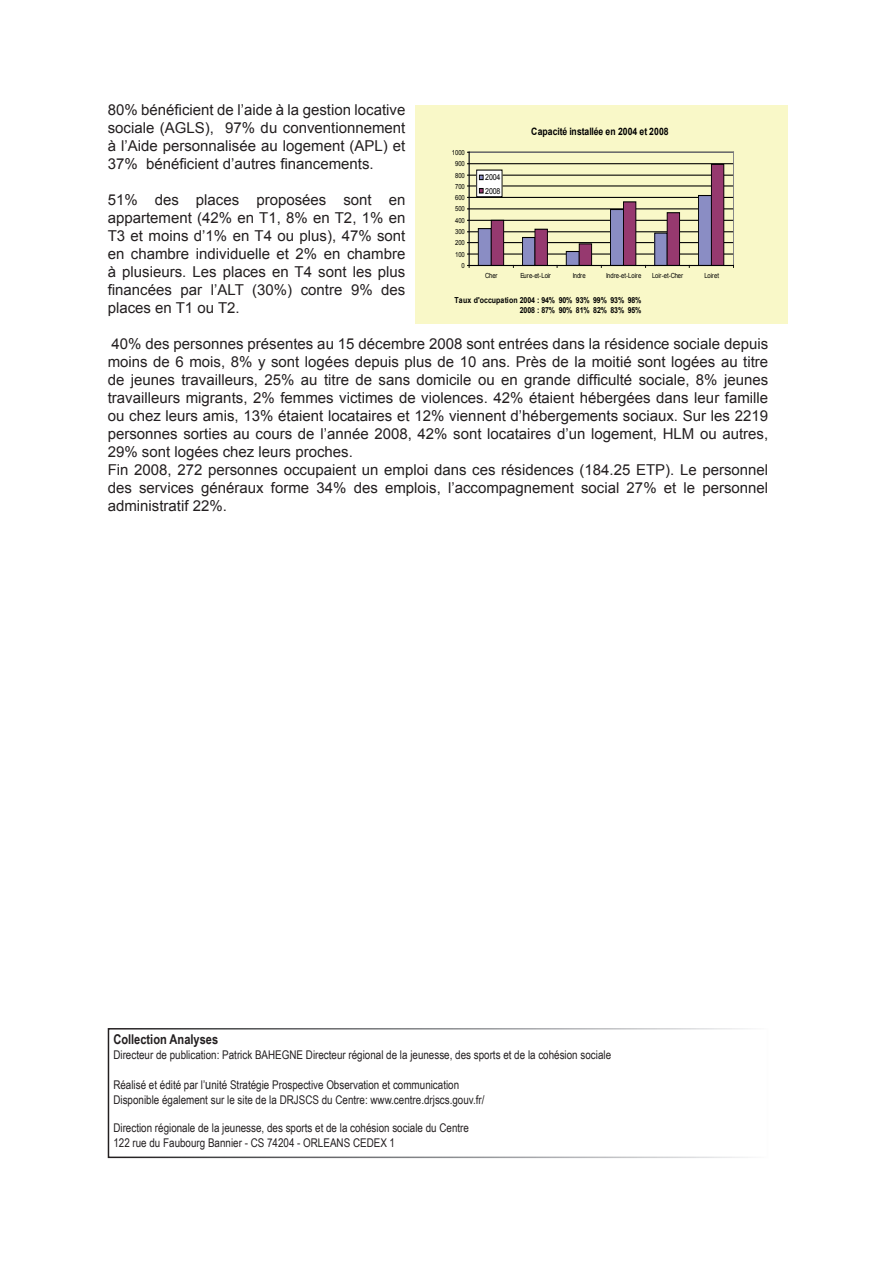
<style>
.page{position:relative;width:893px;height:1263px;background:#fff}
.page>*{position:absolute;margin:0;border:0;box-sizing:border-box;transform-origin:0 0}
.t1{font:15px/18px "Arial";color:#231f20;text-align:justify}
.t2{font:700 13.5px "Arial Narrow";color:#231f20}
.t3{font:12px/14.4px "Arial Narrow";color:#231f20}
.t4{font:700 10.2px "Arial";letter-spacing:.005em;color:#000;scale:.85 1}
.t5{font:700 8.25px/10.8px "Arial";letter-spacing:-.02em;color:#000;scale:.85 1}
.t6{font:8.25px/13.4px "Arial";letter-spacing:-.02em;color:#000;scale:.85 1}
.t7{font:7.05px "Arial";letter-spacing:-.01em;color:#000;scale:.85 1}
.s1{color:#f9f8c8}
.s2{font-size:13.5px}
</style>
<div class="page">
<div style="left:415px;top:105px;width:372px;height:218px;background:#f9f8c8"></div>
<hr style="left:469px;top:254px;width:264px;height:1px;background:#000">
<hr style="left:469px;top:242px;width:264px;height:1px;background:#000">
<hr style="left:469px;top:231px;width:264px;height:1px;background:#000">
<hr style="left:469px;top:220px;width:264px;height:1px;background:#000">
<hr style="left:469px;top:209px;width:264px;height:1px;background:#000">
<hr style="left:469px;top:197px;width:264px;height:1px;background:#000">
<hr style="left:469px;top:186px;width:264px;height:1px;background:#000">
<hr style="left:469px;top:175px;width:264px;height:1px;background:#000">
<hr style="left:469px;top:163px;width:264px;height:1px;background:#000">
<hr style="left:469px;top:152px;width:264px;height:1px;background:#7c7d83">
<hr style="left:733px;top:152px;width:1px;height:113px;background:#7c7d83">
<div style="left:478px;top:229px;width:13px;height:36px;background:#8a8dc4"></div>
<div style="left:478px;top:228px;width:14px;height:37px;border:1px solid #000"></div>
<div style="left:523px;top:237px;width:12px;height:28px;background:#8a8dc4"></div>
<div style="left:522px;top:237px;width:13px;height:28px;border:1px solid #000"></div>
<div style="left:566px;top:251px;width:13px;height:14px;background:#8a8dc4"></div>
<div style="left:566px;top:251px;width:13px;height:14px;border:1px solid #000"></div>
<div style="left:610px;top:209px;width:13px;height:56px;background:#8a8dc4"></div>
<div style="left:610px;top:209px;width:14px;height:56px;border:1px solid #000"></div>
<div style="left:655px;top:233px;width:12px;height:32px;background:#8a8dc4"></div>
<div style="left:654px;top:233px;width:13px;height:32px;border:1px solid #000"></div>
<div style="left:698px;top:195px;width:13px;height:70px;background:#8a8dc4"></div>
<div style="left:698px;top:195px;width:14px;height:70px;border:1px solid #000"></div>
<div style="left:491px;top:220px;width:13px;height:45px;background:#96396f"></div>
<div style="left:491px;top:220px;width:13px;height:45px;border:1px solid #000"></div>
<div style="left:535px;top:229px;width:12px;height:36px;background:#96396f"></div>
<div style="left:535px;top:229px;width:13px;height:36px;border:1px solid #000"></div>
<div style="left:579px;top:244px;width:13px;height:21px;background:#96396f"></div>
<div style="left:579px;top:244px;width:13px;height:21px;border:1px solid #000"></div>
<div style="left:623px;top:202px;width:13px;height:63px;background:#96396f"></div>
<div style="left:623px;top:202px;width:13px;height:63px;border:1px solid #000"></div>
<div style="left:667px;top:213px;width:13px;height:52px;background:#96396f"></div>
<div style="left:667px;top:212px;width:13px;height:53px;border:1px solid #000"></div>
<div style="left:711px;top:164px;width:13px;height:101px;background:#96396f"></div>
<div style="left:711px;top:164px;width:13px;height:101px;border:1px solid #000"></div>
<hr style="left:469px;top:152px;width:1px;height:113px;background:#000">
<hr style="left:469px;top:265px;width:264px;height:1px;background:#000">
<div style="left:477px;top:170px;width:25px;height:27px;background:#fff"></div>
<svg style="left:479px;top:175px;width:4px;height:5px"></svg>
<svg style="left:479px;top:188px;width:4px;height:5px"></svg>
<div style="left:108px;top:1028px;width:660px;height:130px;border:2px solid #fff"></div>
<p class="t1" style="left:108px;top:101px;width:299px">80% bénéficient de l’aide à la gestion locative sociale (AGLS), 97% du conventionnement à l’Aide personnalisée au logement (APL) et 37% bénéficient d’autres financements.</p>
<p class="t1" style="left:108px;top:191px;width:299px">51% des places proposées sont en appartement (42% en T1, 8% en T2, 1% en T3 et moins d’1% en T4 ou plus), 47% sont en chambre individuelle et 2% en chambre à plusieurs. Les places en T4 sont les plus financées par l’ALT (30%) contre 9% des places en T1 ou T2.</p>
<p class="t1" style="left:108px;top:335px;width:662px;text-align:left">40% des personnes présentes au 15 décembre 2008 sont entrées dans la résidence sociale depuis moins de 6 mois, 8% y sont logées depuis plus de 10 ans. Près de la moitié sont logées au titre de jeunes travailleurs, 25% au titre de sans domicile ou en grande difficulté sociale, 8% jeunes travailleurs migrants, 2% femmes victimes de violences. 42% étaient hébergées dans leur famille ou chez leurs amis, 13% étaient locataires et 12% viennent d’hébergements sociaux. Sur les 2219 personnes sorties au cours de l’année 2008, 42% sont locataires d’un logement, HLM ou autres, 29% sont logées chez leurs proches.<br>Fin 2008, 272 personnes occupaient un emploi dans ces résidences (184.25 ETP). Le personnel des services généraux forme 34% des emplois, l’accompagnement social 27% et le personnel administratif 22%.</p>
<p class="t4" style="left:531px;top:125px;width:163px">Capacité installée en 2004 et 2008</p>
<p class="t7" style="left:452px;top:148px;width:17px">1000</p>
<p class="t7" style="left:455px;top:159px;width:13px">900</p>
<p class="t7" style="left:455px;top:171px;width:13px">800</p>
<p class="t6" style="left:485px;top:171px;width:19px">2004<br>2008</p>
<p class="t7" style="left:455px;top:181px;width:13px">700</p>
<p class="t7" style="left:455px;top:193px;width:13px">600</p>
<p class="t7" style="left:455px;top:204px;width:13px">500</p>
<p class="t7" style="left:455px;top:216px;width:13px">400</p>
<p class="t7" style="left:455px;top:227px;width:13px">300</p>
<p class="t7" style="left:455px;top:238px;width:13px">200</p>
<p class="t7" style="left:455px;top:250px;width:13px">100</p>
<p class="t7" style="left:462px;top:261px;width:5px">0</p>
<p class="t7" style="left:485px;top:271px;width:16px">Cher</p>
<p class="t7" style="left:520px;top:271px;width:37px">Eure-et-Loir</p>
<p class="t7" style="left:573px;top:271px;width:17px">Indre</p>
<p class="t7" style="left:606px;top:271px;width:43px">Indre-et-Loire</p>
<p class="t7" style="left:652px;top:271px;width:38px">Loir-et-Cher</p>
<p class="t7" style="left:704px;top:271px;width:19px">Loiret</p>
<p class="t5" style="left:455px;top:294px;width:221px">Taux d'occupation 2004 : 94% 90% 93% 99% 93% 98%<br><span class="s1">Taux d'occupation</span> 2008 : 87% 90% 81% 82% 83% 95%</p>
<p class="t2" style="left:113px;top:1029px;width:106px">Collection Analyses</p>
<p class="t3" style="left:113px;top:1047px;width:499px">Directeur de publication: Patrick BAHEGNE Directeur régional de la jeunesse, des sports et de la cohésion sociale</p>
<p class="t3" style="left:113px;top:1077px;width:373px">Réalisé et édité par l’<span class="s2">u</span>nité Stratégie Prospective Observation et communication<br>Disponible également sur le site de la DRJSCS du Centre: www.centre.drjscs.gouv.fr/</p>
<p class="t3" style="left:113px;top:1120px;width:357px">Direction régionale de la jeunesse, des sports et de la cohésion sociale du Centre<br>122 rue du Faubourg Bannier - CS 74204 - ORLEANS CEDEX 1</p>
</div>
